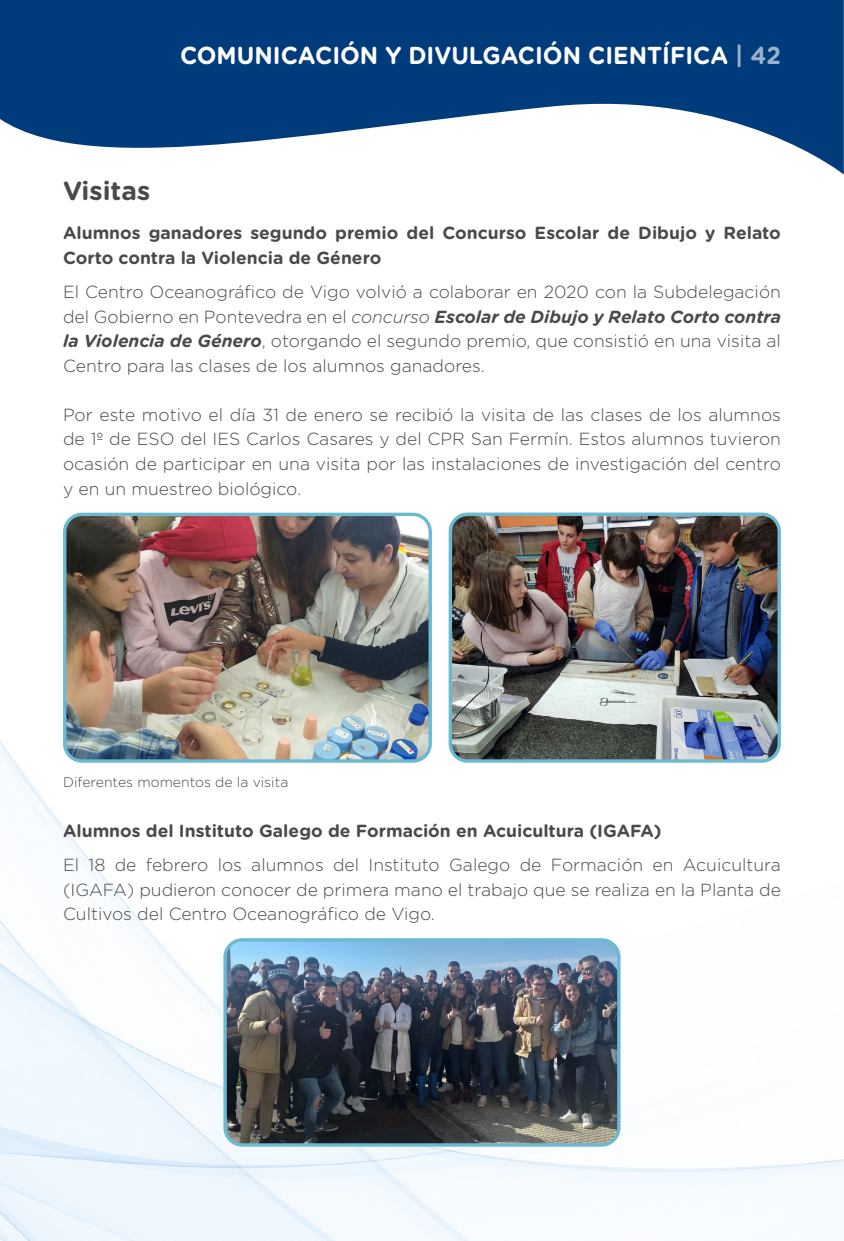
<style>
.page{position:relative;width:844px;height:1241px;background:#fff}
.page>*{position:absolute;margin:0;border:0;box-sizing:border-box;transform-origin:0 0}
.t1{font:700 26.25px "Gotham Rounded";color:#4a4a49}
.t2{font:700 24.5px "Gotham Rounded";color:#fff;scale:.95 1}
.t3{font:300 17.5px/24.5px "Gotham Rounded";color:#4a4a49;text-align:justify}
.t4{font:700 17.5px/24.5px "Gotham Rounded";color:#4a4a49}
.t5{font:300 14px "Gotham Rounded";color:#4a4a49}
.s1{color:#99b1ca}
.s2{font-style:italic}
.s3{font-weight:700;font-style:italic}
</style>
<div class="page">
<img style="left:0;top:523px;width:843px;height:717px">
<svg style="left:0;top:0;width:843px;height:174px;fill:#003b7b"></svg>
<img style="left:65px;top:516px;width:365px;height:245px">
<div style="left:63px;top:512px;width:369px;height:250px;border:3px solid #6bbad2;border-radius:17px"></div>
<img style="left:450px;top:516px;width:329px;height:245px">
<div style="left:448px;top:512px;width:332px;height:250px;border:3px solid #6bbad2;border-radius:17px"></div>
<img style="left:225px;top:939px;width:393px;height:205px">
<div style="left:223px;top:938px;width:397px;height:208px;border:3px solid #6bbad2;border-radius:17px"></div>
<h2 class="t2" style="left:180px;top:38px;width:633px">COMUNICACIÓN Y DIVULGACIÓN CIENTÍFICA <span class="s1">| 42</span></h2>
<h1 class="t1" style="left:63px;top:171px;width:89px">Visitas</h1>
<p class="t4" style="left:63px;top:220px;width:719px">Alumnos ganadores segundo premio del Concurso Escolar de Dibujo y Relato<br>Corto contra la Violencia de Género</p>
<p class="t3" style="left:63px;top:279px;width:719px">El Centro Oceanográfico de Vigo volvió a colaborar en 2020 con la Subdelegación del Gobierno en Pontevedra en el <span class="s2">concurso</span> <span class="s3">Escolar de Dibujo y Relato Corto contra la Violencia de Género</span>, otorgando el segundo premio, que consistió en una visita al Centro para las clases de los alumnos ganadores.</p>
<p class="t3" style="left:63px;top:401px;width:719px">Por este motivo el día 31 de enero se recibió la visita de las clases de los alumnos de 1º de ESO del IES Carlos Casares y del CPR San Fermín. Estos alumnos tuvieron ocasión de participar en una visita por las instalaciones de investigación del centro y en un muestreo biológico.</p>
<p class="t5" style="left:63px;top:772px;width:227px">Diferentes momentos de la visita</p>
<p class="t4" style="left:63px;top:817px;width:600px">Alumnos del Instituto Galego de Formación en Acuicultura (IGAFA)</p>
<p class="t3" style="left:63px;top:851px;width:719px">El 18 de febrero los alumnos del Instituto Galego de Formación en Acuicultura (IGAFA) pudieron conocer de primera mano el trabajo que se realiza en la Planta de Cultivos del Centro Oceanográfico de Vigo.</p>
</div>
